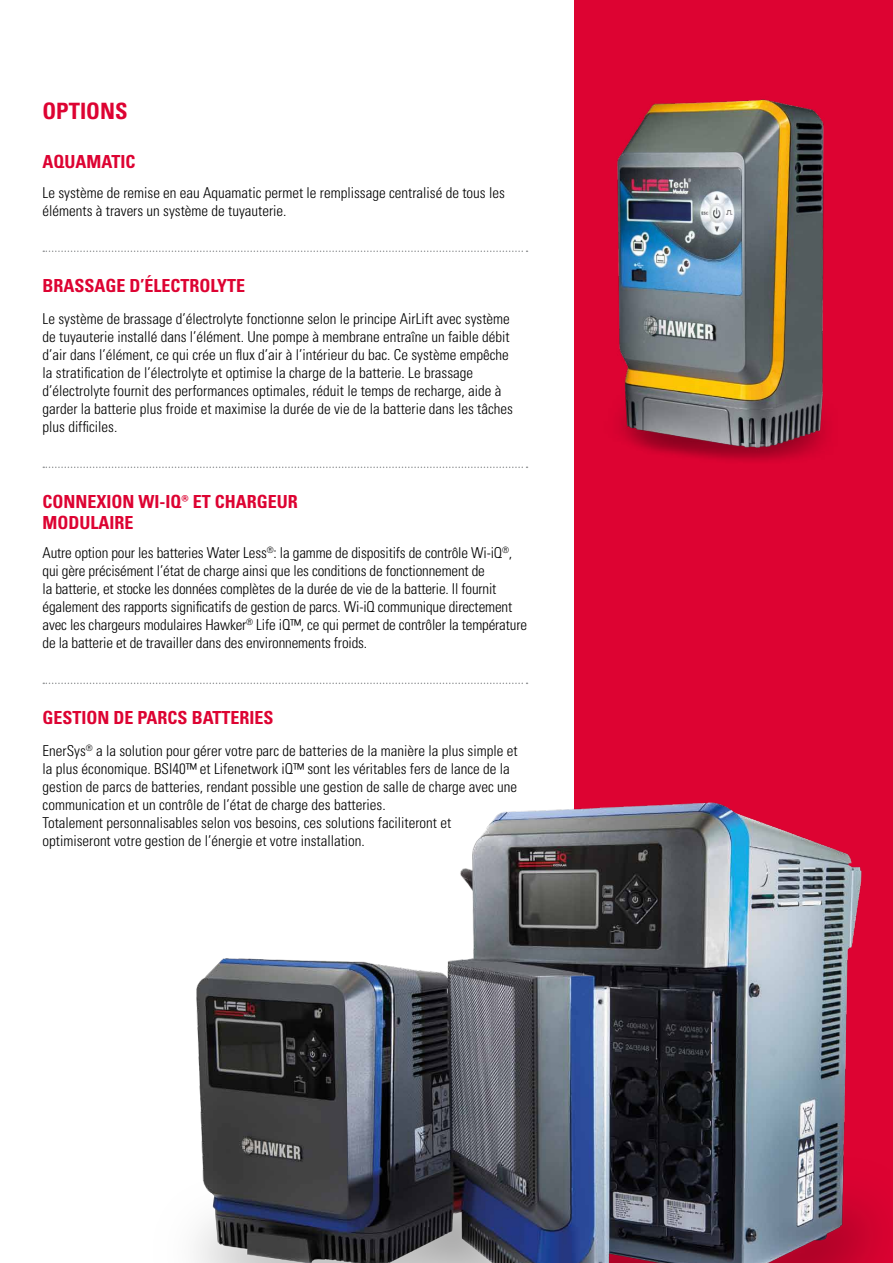
<style>
.page{position:relative;width:893px;height:1263px;background:#fff}
.page>*{position:absolute;margin:0;border:0;box-sizing:border-box;transform-origin:0 0}
.t1{font:22.5px "Univers LTCYR 67 Bold Cond";color:#dd0332}
.t2{font:18px/21.6px "Univers LTCYR 67 Bold Cond";color:#dd0332}
.t3{font:300 condensed 15px/18px "Univers";color:#000}
</style>
<div class="page">
<div style="left:574px;top:0;width:319px;height:1263px;background:#dd0332"></div>
<svg style="left:43px;top:251px;width:484px;height:1px"></svg>
<svg style="left:43px;top:467px;width:484px;height:1px"></svg>
<svg style="left:43px;top:683px;width:484px;height:1px"></svg>
<img style="left:196px;top:802px;width:682px;height:461px">
<img style="left:617px;top:99px;width:209px;height:362px">
<h1 class="t1" style="left:43px;top:97px;width:27px">OPTIONS</h1>
<p class="t2" style="left:43px;top:150px;width:33px">AQUAMATIC</p>
<p class="t3" style="left:43px;top:184px;width:464px">Le système de remise en eau Aquamatic permet le remplissage centralisé de tous les éléments à travers un système de tuyauterie.</p>
<p class="t2" style="left:43px;top:274px;width:204px">BRASSAGE D’ÉLECTROLYTE</p>
<p class="t3" style="left:43px;top:310px;width:472px">Le système de brassage d’électrolyte fonctionne selon le principe AirLift avec système de tuyauterie installé dans l’élément. Une pompe à membrane entraîne un faible débit d’air dans l’élément, ce qui crée un flux d’air à l’intérieur du bac. Ce système empêche la stratification de l’électrolyte et optimise la charge de la batterie. Le brassage d’électrolyte fournit des performances optimales, réduit le temps de recharge, aide à garder la batterie plus froide et maximise la durée de vie de la batterie dans les tâches plus difficiles.</p>
<p class="t2" style="left:43px;top:490px;width:257px">CONNEXION WI-IQ® ET CHARGEUR<br>MODULAIRE</p>
<p class="t3" style="left:43px;top:544px;width:486px">Autre option pour les batteries Water Less<sup>®</sup>: la gamme de dispositifs de contrôle Wi-iQ<sup>®</sup>, qui gère précisément l’état de charge ainsi que les conditions de fonctionnement de<br>la batterie, et stocke les données complètes de la durée de vie de la batterie. Il fournit également des rapports significatifs de gestion de parcs. Wi-iQ communique directement avec les chargeurs modulaires Hawker<sup>®</sup> Life iQ™, ce qui permet de contrôler la température de la batterie et de travailler dans des environnements froids.</p>
<p class="t2" style="left:43px;top:706px;width:21px">GESTION</p>
<p class="t2" style="left:114px;top:706px;width:35px">DE PARCS</p>
<p class="t2" style="left:192px;top:706px;width:10px">BATTERIES</p>
<p class="t3" style="left:43px;top:742px;width:476px">EnerSys<sup>®</sup> a la solution pour gérer votre parc de batteries de la manière la plus simple et la plus économique. BSI40™ et Lifenetwork iQ™ sont les véritables fers de lance de la gestion de parcs de batteries, rendant possible une gestion de salle de charge avec une communication et un contrôle de l’état de charge des batteries.<br>Totalement personnalisables selon vos besoins, ces solutions faciliteront et optimiseront votre gestion de l’énergie et votre installation.</p>
</div>
